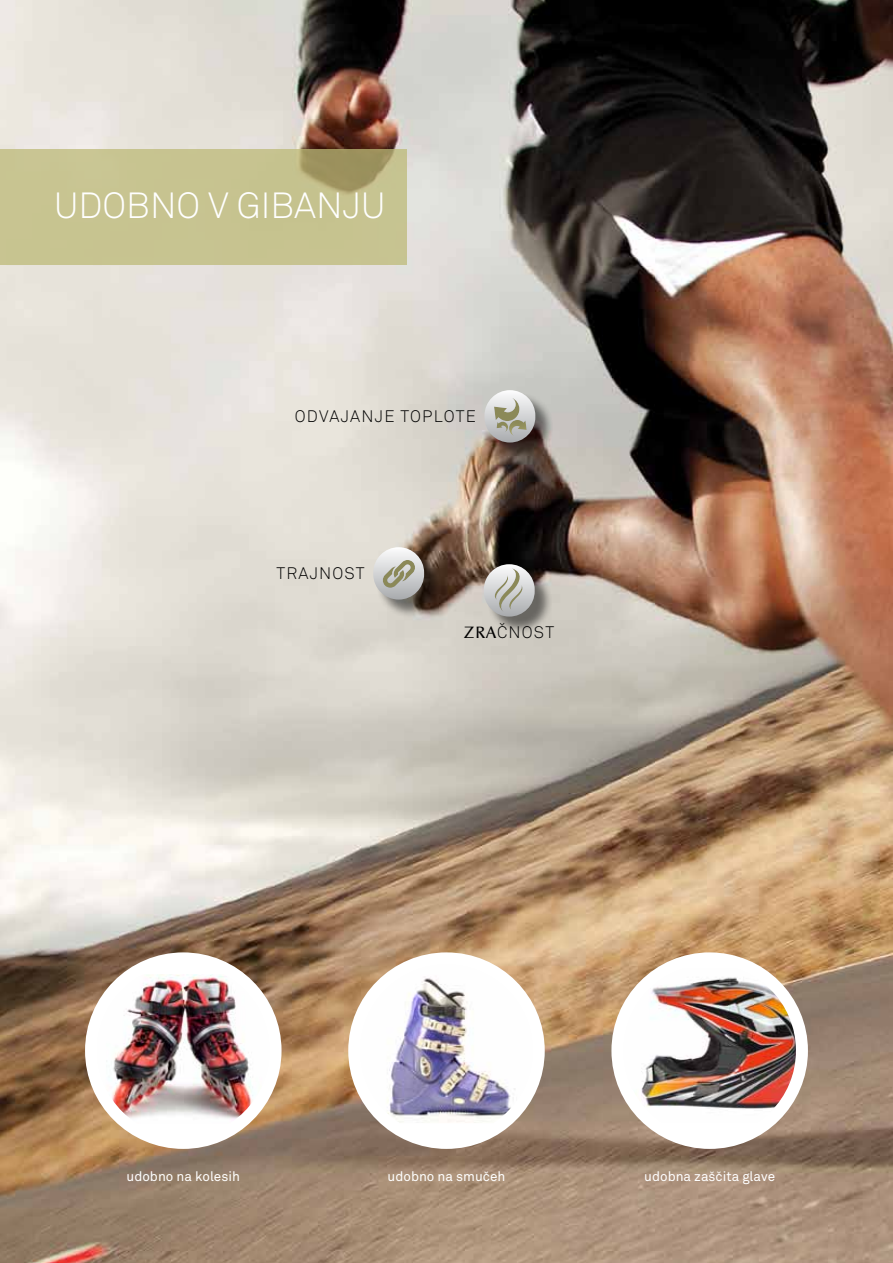
<style>
.page{position:relative;width:893px;height:1263px;background:#fff}
.page>*{position:absolute;margin:0;border:0;box-sizing:border-box;transform-origin:0 0}
.t1{font:300 36px "Akkurat CE";color:#fff}
.t2{font:300 16.5px "Akkurat CE";letter-spacing:.07em;color:#000}
.t3{font:13.5px "Akkurat CE";color:#fff}
.s1{font-family:"Zapf Humanist 601 BT";font-weight:600}
</style>
<div class="page">
<img style="left:0;top:0;width:893px;height:1263px">
<div style="left:617px;top:958px;width:185px;height:185px;background:#fff;border-radius:50%"></div>
<img style="left:617px;top:968px;width:185px;height:155px">
<div style="left:611px;top:952px;width:197px;height:197px;border:12px solid #fff;border-radius:50%"></div>
<div style="left:91px;top:958px;width:185px;height:185px;background:#fff;border-radius:50%"></div>
<img style="left:91px;top:974px;width:185px;height:150px">
<div style="left:85px;top:952px;width:197px;height:197px;border:12px solid #fff;border-radius:50%"></div>
<div style="left:354px;top:958px;width:185px;height:185px;background:#fff;border-radius:50%"></div>
<img style="left:354px;top:958px;width:185px;height:165px">
<div style="left:348px;top:952px;width:197px;height:197px;border:12px solid #fff;border-radius:50%"></div>
<div style="left:0;top:149px;width:407px;height:115px;background:#c7c390"></div>
<div style="left:486px;top:567px;width:67px;height:68px;background:#000;opacity:.5"></div>
<svg style="left:484px;top:564px;width:51px;height:53px"></svg>
<div style="left:492px;top:568px;width:32px;height:46px;background:#000;opacity:.27"></div>
<div style="left:487px;top:393px;width:67px;height:68px;background:#000;opacity:.5"></div>
<svg style="left:484px;top:390px;width:51px;height:52px"></svg>
<div style="left:492px;top:395px;width:36px;height:42px;background:#000;opacity:.27"></div>
<div style="left:375px;top:550px;width:67px;height:68px;background:#000;opacity:.5"></div>
<svg style="left:373px;top:547px;width:51px;height:53px;background:#bdbab7"></svg>
<div style="left:381px;top:559px;width:34px;height:30px;background:#000;opacity:.27"></div>
<h1 class="t1" style="left:54px;top:184px;width:24px">UDOB</h1>
<h1 class="t1" style="left:150px;top:184px;width:214px">NO V GIBANJU</h1>
<p class="t2" style="left:295px;top:407px;width:183px">ODVAJANJE TOPLOTE</p>
<p class="t2" style="left:277px;top:564px;width:90px">TRAJNOST</p>
<p class="t2" style="left:464px;top:622px;width:91px"><span class="s1">ZRA</span>ČNOST</p>
<p class="t3" style="left:127px;top:1168px;width:115px">udobno na kolesih</p>
<p class="t3" style="left:388px;top:1168px;width:119px">udobno na smučeh</p>
<p class="t3" style="left:644px;top:1168px;width:132px">udobna zaščita glave</p>
</div>
